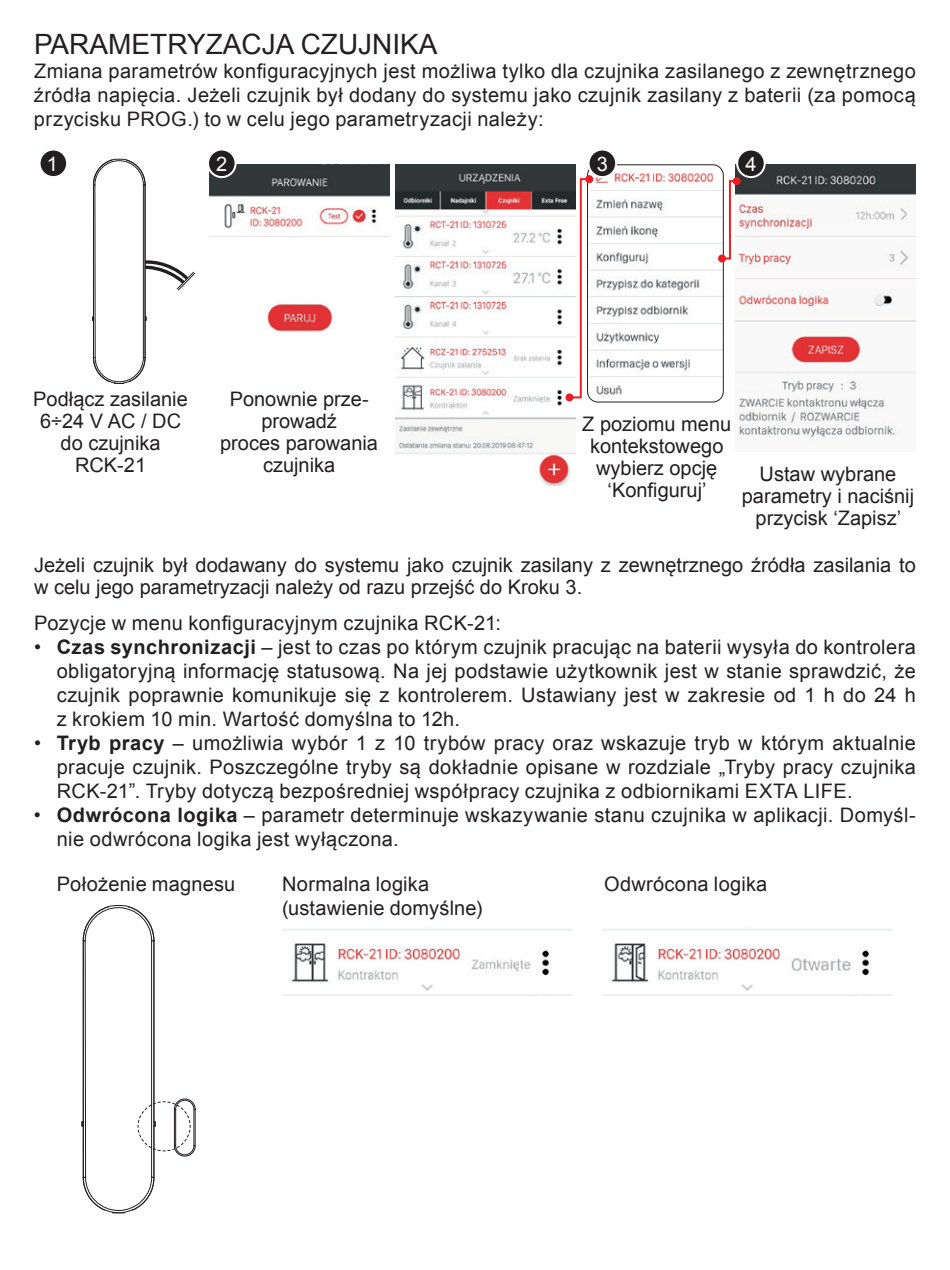
<style>
.page{position:relative;width:950px;height:1270px;background:#fff}
.page>*{position:absolute;margin:0;border:0;box-sizing:border-box;transform-origin:0 0}
.t1{font:28px "Arial";color:#231f20}
.t2{font:20px/22px "Arial";letter-spacing:.01em;color:#231f20;text-align:center}
.t3{font:20px "Arial";color:#fff}
.s1{font-family:"Arial Narrow"}
.s2{font-weight:700}
</style>
<div class="page">
<img style="left:395px;top:164px;width:180px;height:321px">
<img style="left:282px;top:929px;width:289px;height:66px">
<img style="left:602px;top:929px;width:289px;height:66px">
<img style="left:210px;top:164px;width:180px;height:73px">
<img style="left:736px;top:164px;width:180px;height:273px">
<img style="left:267px;top:304px;width:66px;height:30px">
<img style="left:590px;top:166px;width:132px;height:235px">
<div style="left:587px;top:164px;width:137px;height:239px;border:1px solid #231f20;border-radius:11px"></div>
<svg style="left:567px;top:177px;width:24px;height:222px"></svg>
<div style="left:585px;top:175px;width:8px;height:8px;background:#ee1d23;border-radius:50%"></div>
<div style="left:565px;top:393px;width:8px;height:8px;background:#ee1d23;border-radius:50%"></div>
<svg style="left:720px;top:179px;width:18px;height:82px"></svg>
<div style="left:732px;top:177px;width:8px;height:8px;background:#ee1d23;border-radius:50%"></div>
<div style="left:718px;top:255px;width:8px;height:8px;background:#ee1d23;border-radius:50%"></div>
<div style="left:208px;top:150px;width:27px;height:27px;background:#231f20;border-radius:50%"></div>
<div style="left:207px;top:149px;width:29px;height:29px;border:2px solid #fff;border-radius:50%"></div>
<div style="left:588px;top:150px;width:28px;height:27px;background:#231f20;border-radius:50%"></div>
<div style="left:587px;top:149px;width:30px;height:29px;border:2px solid #fff;border-radius:50%"></div>
<div style="left:737px;top:150px;width:27px;height:27px;background:#231f20;border-radius:50%"></div>
<div style="left:736px;top:149px;width:29px;height:29px;border:2px solid #fff;border-radius:50%"></div>
<div style="left:40px;top:150px;width:27px;height:27px;background:#231f20;border-radius:50%"></div>
<div style="left:39px;top:149px;width:29px;height:29px;border:2px solid #fff;border-radius:50%"></div>
<svg style="left:92px;top:159px;width:104px;height:225px"></svg>
<svg style="left:81px;top:905px;width:115px;height:309px"></svg>
<h1 class="t1" style="left:34px;top:26px;width:405px">PARAMETRYZACJA CZUJNIKA</h1>
<p class="t2" style="left:34px;top:60px;width:883px;line-height:24px;text-align:justify">Zmiana parametrów konfiguracyjnych jest możliwa tylko dla czujnika zasilanego z zewnętrznego źródła napięcia. Jeżeli czujnik był dodany do systemu jako czujnik zasilany z baterii (za pomocą przycisku PROG.) to w celu jego parametryzacji należy:</p>
<p class="t3" style="left:47px;top:151px;width:13px">1</p>
<p class="t3" style="left:216px;top:150px;width:13px">2</p>
<p class="t3" style="left:597px;top:150px;width:13px">3</p>
<p class="t3" style="left:745px;top:150px;width:13px">4</p>
<p class="t2" style="left:33px;top:388px;width:156px">Podłącz zasilanie<br>6<span class="s1">÷</span>24 V AC / DC do czujnika<br>RCK-21</p>
<p class="t2" style="left:220px;top:388px;width:159px">Ponownie prze&shy;prowadź<br>proces parowania czujnika</p>
<p class="t2" style="left:582px;top:413px;width:150px">Z poziomu menu kontekstowego wybierz opcję ‘Konfiguruj’</p>
<p class="t2" style="left:742px;top:463px;width:174px">Ustaw wybrane parametry i naciśnij przycisk ‘Zapisz’</p>
<p class="t2" style="left:34px;top:554px;width:883px;text-align:left">Jeżeli czujnik był dodawany do systemu jako czujnik zasilany z zewnętrznego źródła zasilania to w celu jego parametryzacji należy od razu przejść do Kroku 3.</p>
<p class="t2" style="left:34px;top:612px;width:469px">Pozycje w menu konfiguracyjnym czujnika RCK-21:</p>
<p class="t2" style="left:57px;top:635px;width:860px;line-height:24px;text-align:justify;text-indent:-23px">• <span class="s2">Czas synchronizacji</span> – jest to czas po którym czujnik pracując na baterii wysyła do kontrolera obligatoryjną informację statusową. Na jej podstawie użytkownik jest w stanie sprawdzić, że czujnik poprawnie komunikuje się z kontrolerem. Ustawiany jest w zakresie od 1 h do 24 h z krokiem 10 min. Wartość domyślna to 12h.</p>
<p class="t2" style="left:57px;top:731px;width:860px;line-height:24px;text-align:justify;text-indent:-23px">• <span class="s2">Tryb pracy</span> – umożliwia wybór 1 z 10 trybów pracy oraz wskazuje tryb w którym aktualnie pracuje czujnik. Poszczególne tryby są dokładnie opisane w rozdziale „Tryby pracy czujnika RCK-21”. Tryby dotyczą bezpośredniej współpracy czujnika z odbiornikami EXTA LIFE.</p>
<p class="t2" style="left:57px;top:803px;width:860px;line-height:24px;text-align:left;text-indent:-23px">• <span class="s2">Odwrócona logika</span> – parametr determinuje wskazywanie stanu czujnika w aplikacji. Domyśl&shy;nie odwrócona logika jest wyłączona.</p>
<p class="t2" style="left:57px;top:873px;width:180px">Położenie magnesu</p>
<p class="t2" style="left:282px;top:872px;width:202px;line-height:24px;text-align:left">Normalna logika (ustawienie domyślne)</p>
<p class="t2" style="left:604px;top:873px;width:165px">Odwrócona logika</p>
</div>
